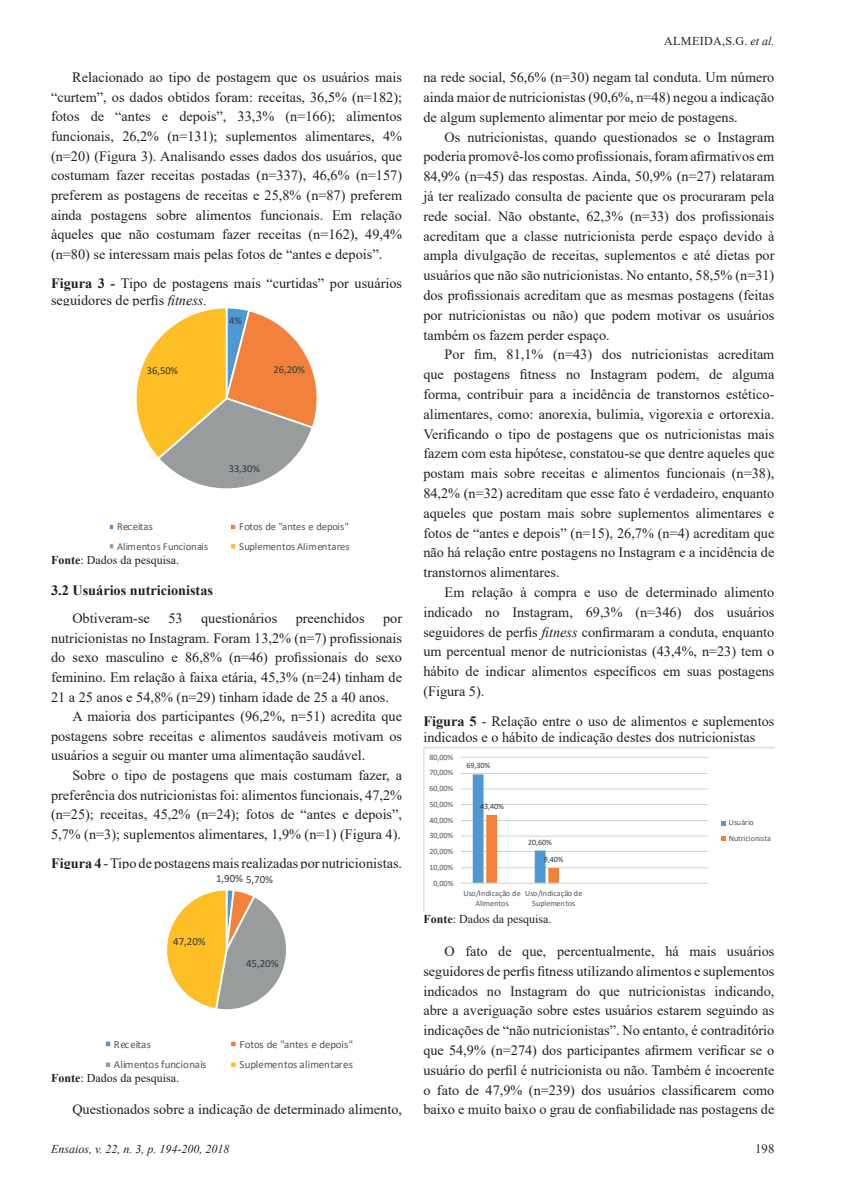
<style>
.page{position:relative;width:851px;height:1191px;background:#fff}
.page>*{position:absolute;margin:0;border:0;box-sizing:border-box;transform-origin:0 0}
.t1{font:14.25px/19.8px "Times New Roman";color:#231f20;text-align:justify}
.t2{font:700 14.25px "Times New Roman";color:#231f20}
.t3{font:12.75px "Times New Roman";color:#231f20}
.t4{font:12px "Times New Roman";color:#231f20}
.t5{font:italic 12px "Times New Roman";color:#231f20}
.t6{font:12px "Times New Roman";letter-spacing:.035em;color:#231f20}
.t7{font:10.95px "Calibri";color:#515455}
.t8{font:10.95px "Calibri";letter-spacing:-.005em;color:#36393c}
.t9{font:10.5px "Calibri";color:#515455}
.t10{font:10.5px "Calibri";letter-spacing:-.005em;color:#36393c}
.t11{font:8.1px/9.9px "Calibri";letter-spacing:-.005em;color:#515455;text-align:center}
.t12{font:8.1px "Calibri";letter-spacing:-.005em;color:#36393c}
.s1{font-weight:700}
.s2{font-style:italic}
</style>
<div class="page">
<svg style="left:423px;top:747px;width:351px;height:165px"></svg>
<svg style="left:109px;top:308px;width:208px;height:241px"></svg>
<svg style="left:105px;top:890px;width:181px;height:177px"></svg>
<p class="t1" style="left:51px;top:67px;width:352px;text-indent:21px">Relacionado ao tipo de postagem que os usuários mais “curtem”, os dados obtidos foram: receitas, 36,5% (n=182); fotos de “antes e depois”, 33,3% (n=166); alimentos funcionais, 26,2% (n=131); suplementos alimentares, 4% (n=20) (Figura 3). Analisando esses dados dos usuários, que costumam fazer receitas postadas (n=337), 46,6% (n=157) preferem as postagens de receitas e 25,8% (n=87) preferem ainda postagens sobre alimentos funcionais. Em relação àqueles que não costumam fazer receitas (n=162), 49,4% (n=80) se interessam mais pelas fotos de “antes e depois”.</p>
<p class="t1" style="left:51px;top:274px;width:352px;line-height:16.6px"><span class="s1">Figura 3 -</span> Tipo de postagens mais “curtidas” por usuários seguidores de perfis <span class="s2">fitness.</span></p>
<p class="t10" style="left:229px;top:313px;width:14px">4%</p>
<p class="t10" style="left:147px;top:363px;width:33px">36,50%</p>
<p class="t10" style="left:273px;top:362px;width:33px">26,20%</p>
<p class="t10" style="left:229px;top:461px;width:33px">33,30%</p>
<p class="t9" style="left:117px;top:519px;width:37px">Receitas</p>
<p class="t9" style="left:239px;top:519px;width:111px">Fotos de "antes e depois"</p>
<p class="t9" style="left:117px;top:539px;width:93px">Alimentos Funcionais</p>
<p class="t9" style="left:239px;top:539px;width:112px">Suplementos Alimentares</p>
<p class="t4" style="left:51px;top:551px;width:129px"><span class="s1">Fonte</span>: Dados da pesquisa.</p>
<p class="t2" style="left:51px;top:580px;width:163px">3.2 Usuários nutricionistas</p>
<p class="t1" style="left:72px;top:608px;width:79px">Obtiveram-se</p>
<p class="t1" style="left:168px;top:608px;width:16px">53</p>
<p class="t1" style="left:201px;top:608px;width:77px">questionários</p>
<p class="t1" style="left:295px;top:608px;width:70px">preenchidos</p>
<p class="t1" style="left:383px;top:608px;width:20px">por</p>
<p class="t1" style="left:51px;top:627px;width:352px">nutricionistas no Instagram. Foram 13,2% (n=7) profissionais</p>
<p class="t1" style="left:51px;top:647px;width:352px">do sexo masculino e 86,8% (n=46) profissionais do sexo</p>
<p class="t1" style="left:51px;top:667px;width:352px">feminino. Em relação à faixa etária, 45,3% (n=24) tinham de</p>
<p class="t1" style="left:51px;top:686px;width:339px">21 a 25 anos e 54,8% (n=29) tinham idade de 25 a 40 anos.</p>
<p class="t1" style="left:72px;top:706px;width:331px">A maioria dos participantes (96,2%, n=51) acredita que</p>
<p class="t1" style="left:51px;top:725px;width:352px">postagens sobre receitas e alimentos saudáveis motivam os</p>
<p class="t1" style="left:51px;top:745px;width:316px">usuários a seguir ou manter uma alimentação saudável.</p>
<p class="t1" style="left:72px;top:765px;width:331px">Sobre o tipo de postagens que mais costumam fazer, a</p>
<p class="t1" style="left:51px;top:784px;width:352px">preferência dos nutricionistas foi: alimentos funcionais, 47,2%</p>
<p class="t1" style="left:51px;top:804px;width:352px">(n=25); receitas, 45,2% (n=24); fotos de “antes e depois”,</p>
<p class="t1" style="left:51px;top:823px;width:351px">5,7% (n=3); suplementos alimentares, 1,9% (n=1) (Figura 4).</p>
<p class="t1" style="left:51px;top:853px;width:352px"><span class="s1">Figura 4</span> - Tipo de postagens mais realizadas por nutricionistas.</p>
<p class="t8" style="left:216px;top:871px;width:58px">1,90% 5,70%</p>
<p class="t8" style="left:173px;top:933px;width:34px">47,20%</p>
<p class="t8" style="left:246px;top:955px;width:34px">45,20%</p>
<p class="t7" style="left:114px;top:1036px;width:39px">Receitas</p>
<p class="t7" style="left:239px;top:1036px;width:115px">Fotos de "antes e depois"</p>
<p class="t7" style="left:114px;top:1056px;width:94px">Alimentos funcionais</p>
<p class="t7" style="left:239px;top:1056px;width:115px">Suplementos alimentares</p>
<p class="t4" style="left:51px;top:1069px;width:129px"><span class="s1">Fonte</span>: Dados da pesquisa.</p>
<p class="t1" style="left:72px;top:1099px;width:331px">Questionados sobre a indicação de determinado alimento,</p>
<p class="t6" style="left:664px;top:32px;width:112px">ALMEIDA,S.G. <span class="s2">et al.</span></p>
<p class="t1" style="left:423px;top:67px;width:352px">na rede social, 56,6% (n=30) negam tal conduta. Um número ainda maior de nutricionistas (90,6%, n=48) negou a indicação de algum suplemento alimentar por meio de postagens.</p>
<p class="t1" style="left:423px;top:126px;width:352px;text-indent:21px">Os nutricionistas, quando questionados se o Instagram poderia promovê-los como profissionais, foram afirmativos em 84,9% (n=45) das respostas. Ainda, 50,9% (n=27) relataram já ter realizado consulta de paciente que os procuraram pela rede social. Não obstante, 62,3% (n=33) dos profissionais acreditam que a classe nutricionista perde espaço devido à ampla divulgação de receitas, suplementos e até dietas por usuários que não são nutricionistas. No entanto, 58,5% (n=31) dos profissionais acreditam que as mesmas postagens (feitas por nutricionistas ou não) que podem motivar os usuários também os fazem perder espaço.</p>
<p class="t1" style="left:423px;top:344px;width:352px;text-indent:21px">Por fim, 81,1% (n=43) dos nutricionistas acreditam que postagens fitness no Instagram podem, de alguma forma, contribuir para a incidência de transtornos estético&shy;alimentares, como: anorexia, bulimia, vigorexia e ortorexia.<br>Verificando o tipo de postagens que os nutricionistas mais fazem com esta hipótese, constatou-se que dentre aqueles que postam mais sobre receitas e alimentos funcionais (n=38), 84,2% (n=32) acreditam que esse fato é verdadeiro, enquanto aqueles que postam mais sobre suplementos alimentares e fotos de “antes e depois” (n=15), 26,7% (n=4) acreditam que não há relação entre postagens no Instagram e a incidência de transtornos alimentares.</p>
<p class="t1" style="left:423px;top:582px;width:352px;text-indent:21px">Em relação à compra e uso de determinado alimento indicado no Instagram, 69,3% (n=346) dos usuários seguidores de perfis <span class="s2">fitness</span> confirmaram a conduta, enquanto um percentual menor de nutricionistas (43,4%, n=23) tem o hábito de indicar alimentos específicos em suas postagens (Figura 5).</p>
<p class="t1" style="left:423px;top:712px;width:352px;line-height:16.8px"><span class="s1">Figura 5</span> - Relação entre o uso de alimentos e suplementos indicados e o hábito de indicação destes dos nutricionistas</p>
<p class="t12" style="left:466px;top:759px;width:26px">69,30%</p>
<p class="t11" style="left:429px;top:751px;width:26px">80,00%</p>
<p class="t11" style="left:429px;top:767px;width:26px">70,00%</p>
<p class="t11" style="left:429px;top:783px;width:26px">60,00%</p>
<p class="t11" style="left:429px;top:799px;width:26px">50,00%</p>
<p class="t11" style="left:429px;top:814px;width:26px">40,00%</p>
<p class="t11" style="left:429px;top:830px;width:26px">30,00%</p>
<p class="t11" style="left:429px;top:846px;width:26px">20,00%</p>
<p class="t11" style="left:429px;top:862px;width:26px">10,00%</p>
<p class="t11" style="left:433px;top:878px;width:21px">0,00%</p>
<p class="t12" style="left:480px;top:800px;width:26px">43,40%</p>
<p class="t12" style="left:528px;top:836px;width:26px">20,60%</p>
<p class="t12" style="left:543px;top:854px;width:21px">9,40%</p>
<p class="t11" style="left:463px;top:888px;width:59px">Uso/Indicação de<br>Alimentos</p>
<p class="t11" style="left:525px;top:888px;width:59px">Uso/Indicação de<br>Suplementos</p>
<p class="t11" style="left:728px;top:815px;width:44px;line-height:15.1px;text-align:left">Usuário<br>Nutricionista</p>
<p class="t4" style="left:423px;top:911px;width:129px"><span class="s1">Fonte</span>: Dados da pesquisa.</p>
<p class="t1" style="left:423px;top:941px;width:352px;text-indent:21px">O fato de que, percentualmente, há mais usuários seguidores de perfis fitness utilizando alimentos e suplementos indicados no Instagram do que nutricionistas indicando, abre a averiguação sobre estes usuários estarem seguindo as indicações de “não nutricionistas”. No entanto, é contraditório que 54,9% (n=274) dos participantes afirmem verificar se o usuário do perfil é nutricionista ou não. Também é incoerente o fato de 47,9% (n=239) dos usuários classificarem como baixo e muito baixo o grau de confiabilidade nas postagens de</p>
<p class="t5" style="left:51px;top:1140px;width:180px">Ensaios, v. 22, n. 3, p. 194-200, 2018</p>
<p class="t3" style="left:755px;top:1139px;width:21px">198</p>
</div>
